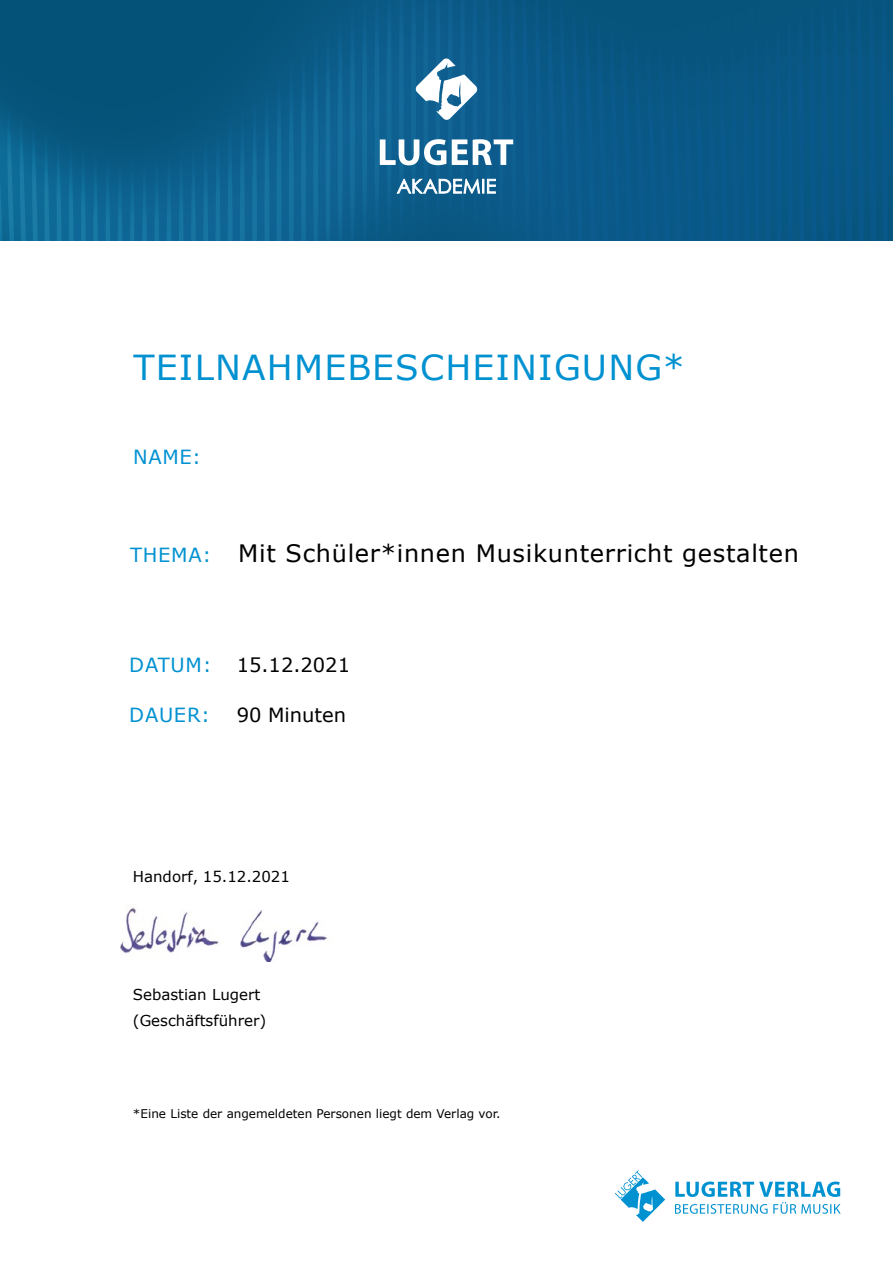
<style>
.page{position:relative;width:893px;height:1263px;background:#fff}
.page>*{position:absolute;margin:0;border:0;box-sizing:border-box;transform-origin:0 0}
.t1{font:34.5px "Verdana";letter-spacing:.035em;color:#0091d1}
.t2{font:24px "Verdana";letter-spacing:.03em;color:#000}
.t3{font:19.5px "Verdana";color:#000}
.t4{font:19.5px "Verdana";letter-spacing:.035em;color:#0091d1}
.t5{font:15px/25.5px "Verdana";color:#000}
.t6{font:12px "Verdana";color:#000}
.s1{font-size:19.5px;color:#0091d1}
</style>
<div class="page">
<svg style="left:0;top:0;width:893px;height:240px;background:#095984"></svg>
<img style="left:0;top:48px;width:3px;height:192px">
<img style="left:7px;top:53px;width:8px;height:187px">
<img style="left:20px;top:59px;width:7px;height:181px">
<img style="left:32px;top:65px;width:6px;height:175px">
<img style="left:44px;top:70px;width:6px;height:170px">
<img style="left:57px;top:76px;width:5px;height:164px">
<img style="left:69px;top:81px;width:5px;height:159px">
<img style="left:81px;top:86px;width:5px;height:154px">
<img style="left:93px;top:90px;width:5px;height:150px">
<img style="left:105px;top:93px;width:5px;height:147px">
<img style="left:118px;top:95px;width:4px;height:145px">
<img style="left:130px;top:96px;width:5px;height:144px">
<img style="left:142px;top:96px;width:5px;height:144px">
<img style="left:154px;top:94px;width:5px;height:146px">
<img style="left:167px;top:90px;width:4px;height:150px">
<img style="left:179px;top:85px;width:5px;height:155px">
<img style="left:191px;top:79px;width:5px;height:161px">
<img style="left:203px;top:71px;width:5px;height:169px">
<img style="left:215px;top:62px;width:5px;height:178px">
<img style="left:228px;top:52px;width:5px;height:188px">
<img style="left:240px;top:42px;width:5px;height:198px">
<img style="left:252px;top:31px;width:5px;height:209px">
<img style="left:264px;top:19px;width:5px;height:221px">
<img style="left:277px;top:7px;width:4px;height:233px">
<img style="left:289px;top:0;width:5px;height:240px">
<img style="left:301px;top:0;width:5px;height:240px">
<img style="left:313px;top:0;width:5px;height:240px">
<img style="left:326px;top:0;width:4px;height:240px">
<img style="left:338px;top:0;width:5px;height:240px">
<img style="left:350px;top:0;width:5px;height:240px">
<img style="left:362px;top:0;width:5px;height:240px">
<img style="left:374px;top:0;width:5px;height:240px">
<img style="left:387px;top:0;width:5px;height:240px">
<img style="left:399px;top:0;width:5px;height:240px">
<img style="left:411px;top:0;width:5px;height:240px">
<img style="left:423px;top:0;width:5px;height:240px">
<img style="left:436px;top:0;width:4px;height:240px">
<img style="left:448px;top:0;width:5px;height:240px">
<img style="left:460px;top:0;width:5px;height:240px">
<img style="left:473px;top:0;width:5px;height:240px">
<img style="left:485px;top:0;width:5px;height:240px">
<img style="left:498px;top:0;width:5px;height:240px">
<img style="left:510px;top:0;width:6px;height:240px">
<img style="left:523px;top:0;width:6px;height:240px">
<img style="left:535px;top:0;width:8px;height:240px">
<img style="left:547px;top:0;width:9px;height:240px">
<img style="left:560px;top:0;width:10px;height:240px">
<img style="left:572px;top:0;width:36px;height:240px">
<img style="left:608px;top:0;width:13px;height:240px">
<img style="left:621px;top:0;width:12px;height:240px">
<img style="left:633px;top:0;width:12px;height:240px">
<img style="left:645px;top:0;width:12px;height:240px">
<img style="left:657px;top:0;width:12px;height:240px">
<img style="left:669px;top:0;width:13px;height:240px">
<img style="left:682px;top:0;width:12px;height:240px">
<img style="left:694px;top:0;width:12px;height:240px">
<img style="left:706px;top:0;width:13px;height:240px">
<img style="left:719px;top:0;width:22px;height:240px">
<div style="left:743px;top:0;width:7px;height:240px;background:#095785"></div>
<img style="left:755px;top:0;width:4px;height:240px">
<img style="left:766px;top:0;width:4px;height:240px">
<img style="left:777px;top:0;width:4px;height:240px">
<img style="left:788px;top:0;width:5px;height:240px">
<img style="left:799px;top:0;width:5px;height:240px">
<img style="left:810px;top:0;width:6px;height:240px">
<img style="left:822px;top:0;width:6px;height:240px">
<div style="left:833px;top:0;width:7px;height:240px;background:#095787"></div>
<div style="left:845px;top:0;width:7px;height:240px;background:#095787"></div>
<img style="left:857px;top:0;width:7px;height:240px">
<img style="left:869px;top:0;width:7px;height:240px">
<img style="left:882px;top:0;width:6px;height:240px">
<svg style="left:380px;top:139px;width:133px;height:26px"></svg>
<svg style="left:415px;top:58px;width:63px;height:62px"></svg>
<svg style="left:397px;top:179px;width:99px;height:15px"></svg>
<svg style="left:615px;top:1170px;width:50px;height:52px"></svg>
<svg style="left:675px;top:1181px;width:166px;height:33px"></svg>
<img style="left:120px;top:908px;width:207px;height:53px">
<h1 class="t1" style="left:133px;top:344px;width:553px">TEILNAHMEBESCHEINIGUNG*</h1>
<h3 class="t4" style="left:133px;top:444px;width:69px">NAME:</h3>
<h2 class="t2" style="left:130px;top:537px;width:670px"><span class="s1">THEMA:</span> Mit Schüler*innen Musikunterricht gestalten</h2>
<h3 class="t4" style="left:129px;top:651px;width:84px">DATUM:</h3>
<h3 class="t3" style="left:237px;top:651px;width:115px">15.12.2021</h3>
<h3 class="t4" style="left:129px;top:701px;width:82px">DAUER:</h3>
<h3 class="t3" style="left:237px;top:701px;width:111px">90 Minuten</h3>
<p class="t5" style="left:133px;top:864px;width:159px">Handorf, 15.12.2021</p>
<p class="t5" style="left:133px;top:982px;width:135px">Sebastian Lugert (Geschäftsführer)</p>
<p class="t6" style="left:133px;top:1105px;width:369px">*Eine Liste der angemeldeten Personen liegt dem Verlag vor.</p>
</div>
